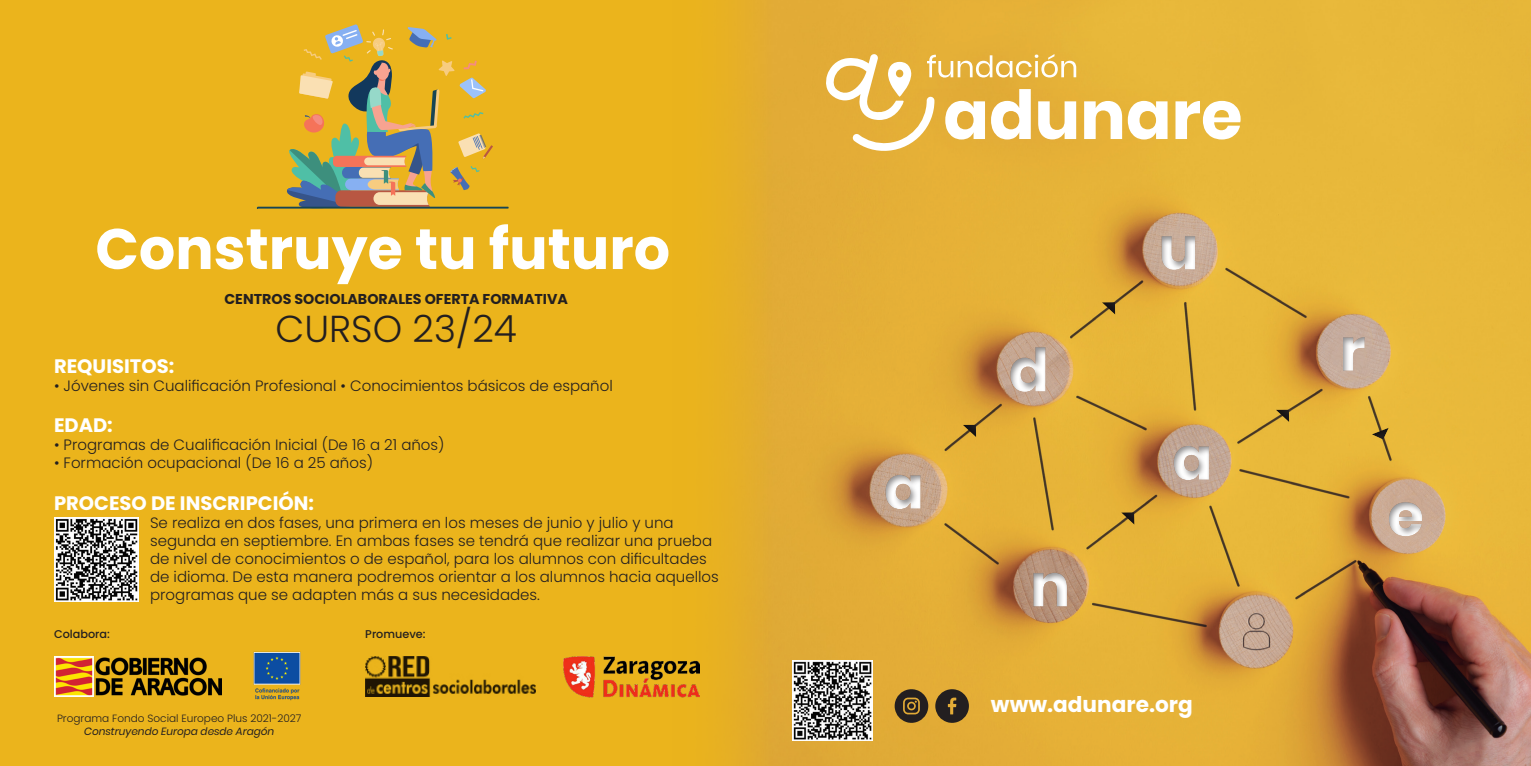
<style>
.page{position:relative;width:1531px;height:766px;background:#fff}
.page>*{position:absolute;margin:0;border:0;box-sizing:border-box;transform-origin:0 0}
.t1{font:700 57px "Poppins";color:#fff}
.t2{font:300 37.5px "Poppins";color:#231f20}
.t3{font:700 21.6px "Poppins";color:#fff}
.t4{font:700 19.5px "Poppins";color:#fff}
.t5{font:300 15px/18px "Poppins";color:#231f20}
.t6{font:700 14.25px "Poppins";color:#231f20}
.t7{font:500 11.25px "Poppins";color:#231f20}
.t8{font:300 10.5px "Poppins";color:#231f20}
.t9{font:italic 10.5px "Poppins";color:#231f20}
</style>
<div class="page">
<div style="left:0;top:0;width:1531px;height:765px;background:#ebb41c"></div>
<img style="left:681px;top:0;width:850px;height:765px">
<div style="left:884px;top:473px;width:37px;height:38px;background:#231f20;opacity:.5"></div>
<div style="left:1008px;top:346px;width:38px;height:48px;background:#231f20;opacity:.5"></div>
<div style="left:1158px;top:236px;width:38px;height:36px;background:#231f20;opacity:.5"></div>
<div style="left:1032px;top:571px;width:36px;height:37px;background:#231f20;opacity:.5"></div>
<div style="left:1171px;top:445px;width:39px;height:37px;background:#231f20;opacity:.5"></div>
<div style="left:1340px;top:336px;width:25px;height:37px;background:#231f20;opacity:.5"></div>
<div style="left:1387px;top:501px;width:36px;height:37px;background:#231f20;opacity:.5"></div>
<div style="left:960px;top:423px;width:17px;height:17px;background:#231f20;opacity:.5"></div>
<div style="left:1118px;top:511px;width:17px;height:17px;background:#231f20;opacity:.5"></div>
<div style="left:1273px;top:408px;width:17px;height:17px;background:#231f20;opacity:.5"></div>
<svg style="left:1369px;top:418px;width:22px;height:22px"></svg>
<div style="left:1099px;top:301px;width:17px;height:17px;background:#231f20;opacity:.5"></div>
<svg style="left:825px;top:54px;width:251px;height:98px"></svg>
<svg style="left:1084px;top:101px;width:38px;height:38px"></svg>
<svg style="left:1128px;top:101px;width:39px;height:38px"></svg>
<svg style="left:1175px;top:101px;width:65px;height:38px"></svg>
<svg style="left:894px;top:689px;width:34px;height:33px"></svg>
<svg style="left:935px;top:689px;width:34px;height:33px"></svg>
<svg style="left:257px;top:24px;width:252px;height:185px"></svg>
<img style="left:563px;top:656px;width:137px;height:41px">
<img style="left:253px;top:651px;width:48px;height:50px">
<img style="left:365px;top:656px;width:171px;height:40px">
<img style="left:54px;top:517px;width:84px;height:84px">
<img style="left:792px;top:660px;width:80px;height:80px">
<img style="left:54px;top:656px;width:168px;height:40px">
<p class="t1" style="left:95px;top:216px;width:576px">Construye tu futuro</p>
<p class="t6" style="left:224px;top:291px;width:345px">CENTROS SOCIOLABORALES OFERTA FORMATIVA</p>
<p class="t2" style="left:276px;top:307px;width:243px">CURSO 23/24</p>
<p class="t4" style="left:54px;top:354px;width:122px">REQUISITOS:</p>
<p class="t5" style="left:54px;top:376px;width:560px">• Jóvenes sin Cualificación Profesional • Conocimientos básicos de español</p>
<p class="t4" style="left:54px;top:414px;width:60px">EDAD:</p>
<p class="t5" style="left:54px;top:436px;width:392px">• Programas de Cualificación Inicial (De 16 a 21 años)</p>
<p class="t5" style="left:54px;top:454px;width:321px">• Formación ocupacional (De 16 a 25 años)</p>
<p class="t4" style="left:54px;top:491px;width:261px">PROCESO DE INSCRIPCIÓN:</p>
<p class="t5" style="left:150px;top:513px;width:570px">Se realiza en dos fases, una primera en los meses de junio y julio y una segunda en septiembre. En ambas fases se tendrá que realizar una prueba de nivel de conocimientos o de español, para los alumnos con dificultades de idioma. De esta manera podremos orientar a los alumnos hacia aquellos programas que se adapten más a sus necesidades.</p>
<p class="t7" style="left:54px;top:627px;width:57px">Colabora:</p>
<p class="t7" style="left:365px;top:627px;width:62px">Promueve:</p>
<p class="t8" style="left:57px;top:712px;width:246px">Programa Fondo Social Europeo Plus 2021-2027</p>
<p class="t9" style="left:84px;top:725px;width:192px">Construyendo Europa desde Aragón</p>
<p class="t3" style="left:991px;top:691px;width:203px">www.adunare.org</p>
</div>
